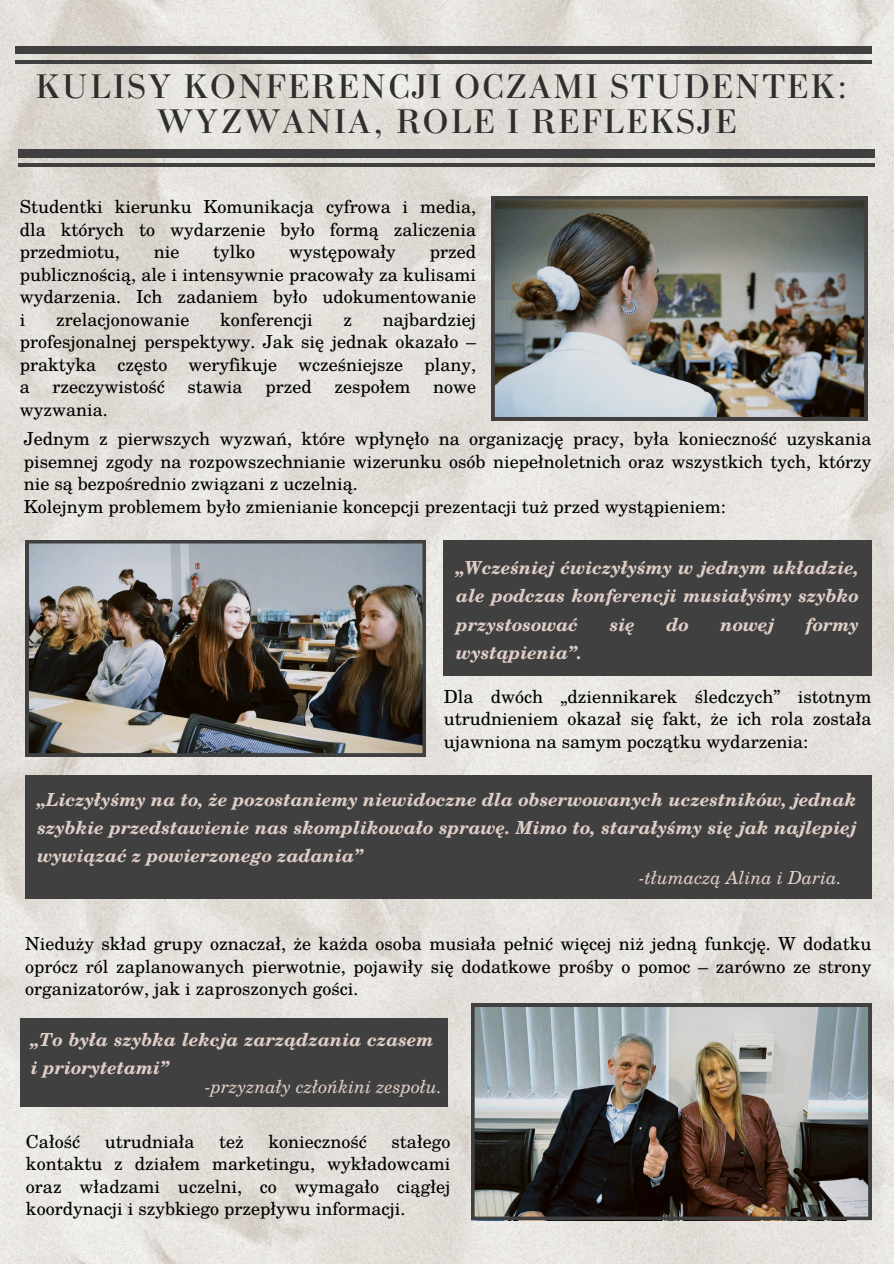
<style>
.page{position:relative;width:894px;height:1264px;background:#fff}
.page>*{position:absolute;margin:0;border:0;box-sizing:border-box;transform-origin:0 0}
.t1{font:36px/34.8px "Bodoni";letter-spacing:.05em;color:#2e2e2e;text-align:center}
.t2{font:18px/22.5px "Te X Gyre Schola";color:#000;text-align:justify}
.t3{font:italic 700 18px/28.2px "Te X Gyre Schola";color:#dfcec6;text-align:justify}
.t4{font:italic 18px "Te X Gyre Schola";color:#dfcec6}
</style>
<div class="page">
<img style="left:0;top:0;width:893px;height:1263px">
<div style="left:19px;top:150px;width:855px;height:7px;background:#404040"></div>
<hr style="left:19px;top:164px;width:855px;height:3px;background:#404040">
<img style="left:491px;top:196px;width:376px;height:224px">
<div style="left:443px;top:540px;width:428px;height:136px;background:#404040"></div>
<div style="left:26px;top:774px;width:845px;height:124px;background:#404040"></div>
<img style="left:26px;top:540px;width:400px;height:216px">
<div style="left:20px;top:1018px;width:428px;height:87px;background:#404040"></div>
<img style="left:471px;top:1003px;width:400px;height:216px">
<div style="left:16px;top:46px;width:855px;height:8px;background:#404040"></div>
<hr style="left:16px;top:60px;width:855px;height:3px;background:#404040">
<p class="t1" style="left:35px;top:70px;width:813px">KULISY KONFERENCJI OCZAMI STUDENTEK:<br>WYZWANIA, ROLE I REFLEKSJE</p>
<p class="t2" style="left:20px;top:194px;width:457px">Studentki kierunku Komunikacja cyfrowa i media, dla których to wydarzenie było formą zaliczenia przedmiotu,</p>
<p class="t2" style="left:20px;top:239px;width:457px;text-indent:410px">przed publicznością, ale i intensywnie pracowały za kulisami wydarzenia. Ich zadaniem było udokumentowanie i</p>
<p class="t2" style="left:154px;top:239px;width:27px">nie</p>
<p class="t2" style="left:213px;top:239px;width:44px">tylko</p>
<p class="t2" style="left:289px;top:239px;width:108px">występowały</p>
<p class="t2" style="left:20px;top:307px;width:457px;text-indent:363px">najbardziej profesjonalnej perspektywy. Jak się jednak okazało – praktyka często weryfikuje wcześniejsze plany, a</p>
<p class="t2" style="left:56px;top:307px;width:135px">zrelacjonowanie</p>
<p class="t2" style="left:220px;top:307px;width:94px">konferencji</p>
<p class="t2" style="left:343px;top:307px;width:10px">z</p>
<p class="t2" style="left:52px;top:374px;width:114px">rzeczywistość</p>
<p class="t2" style="left:187px;top:374px;width:57px">stawia</p>
<p class="t2" style="left:265px;top:374px;width:48px">przed</p>
<p class="t2" style="left:334px;top:374px;width:77px">zespołem</p>
<p class="t2" style="left:433px;top:374px;width:45px">nowe</p>
<p class="t2" style="left:20px;top:397px;width:90px">wyzwania.</p>
<h2 class="t2" style="left:24px;top:427px;width:849px">Jednym z pierwszych wyzwań, które wpłynęło na organizację pracy, była konieczność uzyskania pisemnej zgody na rozpowszechnianie wizerunku osób niepełnoletnich oraz wszystkich tych, którzy nie są bezpośrednio związani z uczelnią.</h2>
<p class="t2" style="left:24px;top:494px;width:703px">Kolejnym problemem było zmienianie koncepcji prezentacji tuż przed wystąpieniem:</p>
<p class="t3" style="left:456px;top:553px;width:404px">„Wcześniej ćwiczyłyśmy w jednym układzie, ale podczas konferencji musiałyśmy szybko przystosować</p>
<p class="t3" style="left:609px;top:609px;width:27px">się</p>
<p class="t3" style="left:666px;top:609px;width:24px">do</p>
<p class="t3" style="left:720px;top:609px;width:55px">nowej</p>
<p class="t3" style="left:805px;top:609px;width:55px">formy</p>
<p class="t3" style="left:456px;top:637px;width:127px">wystąpienia”.</p>
<h2 class="t2" style="left:443px;top:684px;width:429px">Dla dwóch „dziennikarek śledczych” istotnym utrudnieniem okazał się fakt, że ich rola została ujawniona na samym początku wydarzenia:</h2>
<p class="t3" style="left:38px;top:784px;width:820px">„Liczyłyśmy na to, że pozostaniemy niewidoczne dla obserwowanych uczestników, jednak szybkie przedstawienie nas skomplikowało sprawę. Mimo to, starałyśmy się jak najlepiej wywiązać z powierzonego zadania”</p>
<h2 class="t4" style="left:638px;top:863px;width:204px">-tłumaczą Alina i Daria.</h2>
<p class="t2" style="left:25px;top:931px;width:847px">Nieduży skład grupy oznaczał, że każda osoba musiała pełnić więcej niż jedną funkcję. W dodatku oprócz ról zaplanowanych pierwotnie, pojawiły się dodatkowe prośby o pomoc – zarówno ze strony organizatorów, jak i zaproszonych gości.</p>
<p class="t3" style="left:31px;top:1024px;width:404px">„To była szybka lekcja zarządzania czasem i priorytetami”</p>
<p class="t4" style="left:205px;top:1072px;width:239px">-przyznały człońkini zespołu.</p>
<p class="t2" style="left:26px;top:1129px;width:426px;text-indent:365px">stałego kontaktu z działem marketingu, wykładowcami oraz władzami uczelni, co wymagało ciągłej koordynacji i szybkiego przepływu informacji.</p>
<p class="t2" style="left:26px;top:1129px;width:56px">Całość</p>
<p class="t2" style="left:105px;top:1129px;width:91px">utrudniała</p>
<p class="t2" style="left:219px;top:1129px;width:26px">też</p>
<p class="t2" style="left:268px;top:1129px;width:100px">konieczność</p>
</div>
